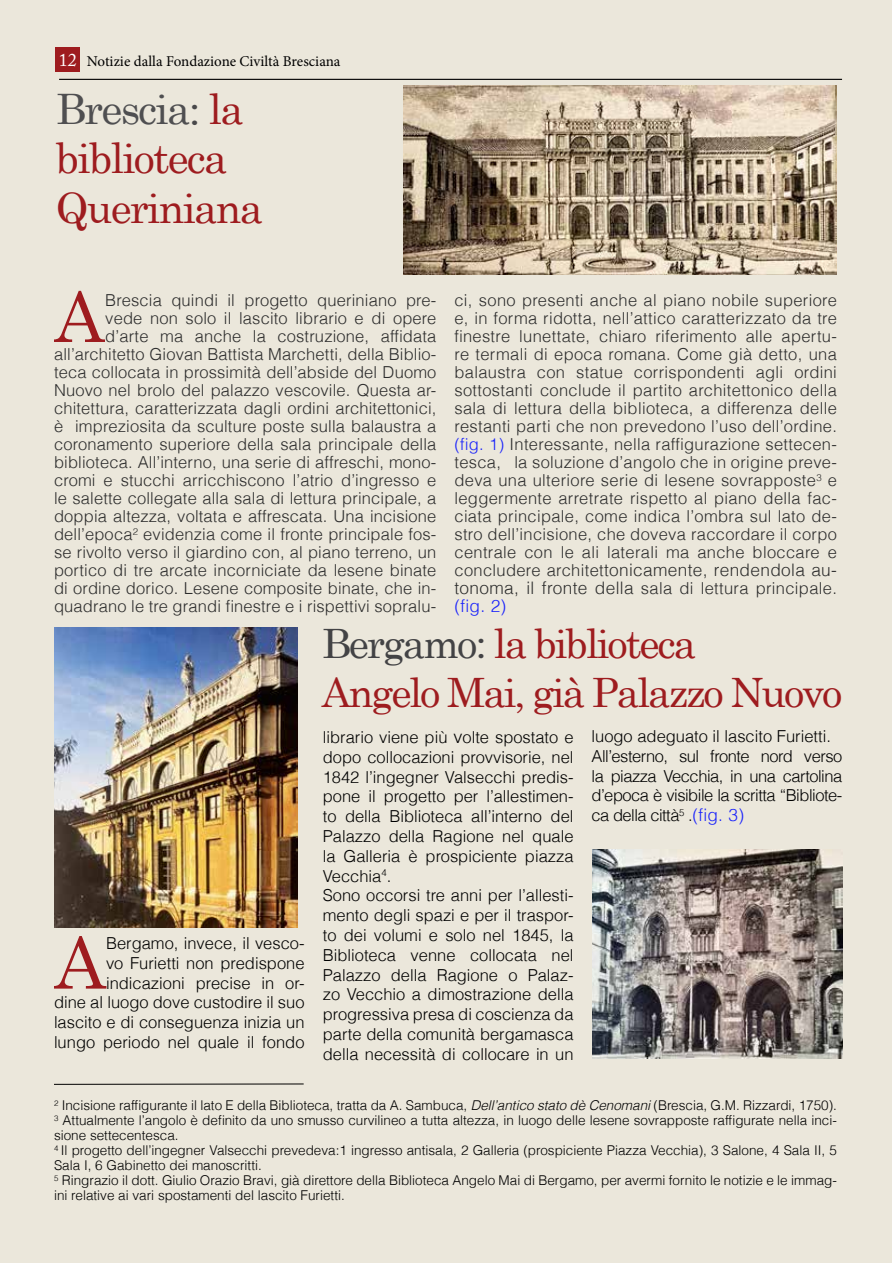
<style>
.page{position:relative;width:893px;height:1263px;background:#fff}
.page>*{position:absolute;margin:0;border:0;box-sizing:border-box;transform-origin:0 0}
.t1{font:71.4px "Century";color:#9e1c1f}
.t2{font:69.3px "Century";color:#9e1c1f}
.t3{font:42px/49.5px "Century";letter-spacing:-.04em;color:#9e1c1f}
.t4{font:40.5px/48.6px "Century";letter-spacing:-.05em;color:#9e1c1f}
.t5{font:300 17.25px "Helvetica";letter-spacing:.02em;color:#2c2c2c}
.t6{font:300 17.25px "Helvetica";color:#1922fb}
.t7{font:300 16.5px/18px "Helvetica";letter-spacing:.01em;color:#2c2c2c;text-align:right}
.t8{font:300 16.5px/19.8px "Helvetica";color:#000;text-align:right}
.t9{font:300 16.5px/19.8px "Helvetica";letter-spacing:-.03em;color:#000}
.t10{font:15px "Minion Pro";color:#000}
.t11{font:300 13.5px/15px "Helvetica";color:#000}
.s1{font-family:"Adobe Caslon Pro";font-size:18px;color:#fff}
.s2{color:#4f4f51}
.s3{color:#48484a}
.s4{color:#1922fb}
.s5{font-size:16.5px}
.s6{font-size:17.25px}
.s7{color:#434345}
.s8{font-size:18px}
.s9{font-size:17.25px;color:#1922fb}
.s10{font-style:italic}
</style>
<div class="page">
<div style="left:0;top:0;width:892px;height:1263px;background:#ebe7db"></div>
<hr style="left:59px;top:79px;width:783px;height:1px;background:#000">
<div style="left:56px;top:48px;width:24px;height:24px;background:#9e1c1f"></div>
<img style="left:404px;top:85px;width:433px;height:189px">
<img style="left:54px;top:628px;width:243px;height:300px">
<img style="left:593px;top:850px;width:249px;height:209px">
<hr style="left:54px;top:1083px;width:250px;height:2px;background:#000">
<p class="t10" style="left:59px;top:51px;width:283px"><span class="s1">12</span> Notizie dalla Fondazione Civiltà Bresciana</p>
<h3 class="t3" style="left:56px;top:80px;width:209px"><span class="s2">Brescia</span><span class="s3">:</span> la biblioteca<br>Queriniana</h3>
<p class="t10" style="left:56px;top:54px;width:290px"><sup>12</sup> Notizie dalla Fondazione Civiltà Bresciana</p>
<h2 class="t2" style="left:55px;top:259px;width:52px">A</h2>
<p class="t7" style="left:54px;top:291px;width:384px">Brescia quindi il progetto queriniano pre-<br>vede non solo il lascito librario e di opere<br>d’arte ma anche la costruzione, affidata all’architetto Giovan Battista Marchetti, della Biblio&shy;teca collocata in prossimità dell’abside del Duomo Nuovo nel brolo del palazzo vescovile. Questa ar&shy;chitettura, caratterizzata dagli ordini architettonici, è impreziosita da sculture poste sulla balaustra a coronamento superiore della sala principale della biblioteca. All’interno, una serie di affreschi, mono&shy;cromi e stucchi arricchiscono l’atrio d’ingresso e le salette collegate alla sala di lettura principale, a doppia altezza, voltata e affrescata. Una incisione dell’epoca<sup>2</sup> evidenzia come il fronte principale fos&shy;se rivolto verso il giardino con, al piano terreno, un portico di tre arcate incorniciate da lesene binate di ordine dorico. Lesene composite binate, che in&shy;quadrano le tre grandi finestre e i rispettivi sopralu-</p>
<p class="t7" style="left:454px;top:291px;width:384px;text-align:justify">ci, sono presenti anche al piano nobile superiore e, in forma ridotta, nell’attico caratterizzato da tre finestre lunettate, chiaro riferimento alle apertu&shy;re termali di epoca romana. Come già detto, una balaustra con statue corrispondenti agli ordini sottostanti conclude il partito architettonico della sala di lettura della biblioteca, a differenza delle restanti parti che non prevedono l’uso dell’ordine. <span class="s4">(fig. 1)</span> Interessante, nella raffigurazione settecen&shy;tesca, la soluzione d’angolo che in origine preve&shy;deva una ulteriore serie di lesene sovrapposte<sup>3</sup> e leggermente arretrate rispetto al piano della fac&shy;ciata principale, come indica l’ombra sul lato de&shy;stro dell’incisione, che doveva raccordare il corpo centrale con le ali laterali ma anche bloccare e</p>
<p class="t5" style="left:454px;top:559px;width:384px"><span class="s5">concludere architet</span>tonicamente, rendendola au-</p>
<p class="t7" style="left:454px;top:579px;width:384px"><span class="s6">tonoma, il fronte della</span> sala di lettura principale.</p>
<p class="t6" style="left:454px;top:595px;width:53px">(fig. 2)</p>
<h1 class="t1" style="left:55px;top:903px;width:53px">A</h1>
<p class="t8" style="left:54px;top:933px;width:252px">Bergamo, invece, il vesco-<br>vo Furietti non predispone indicazioni precise in or-<br>dine al luogo dove custodire il suo lascito e di conseguenza inizia un lungo periodo nel quale il fondo</p>
<h3 class="t4" style="left:322px;top:615px;width:522px"><span class="s7">Bergamo:</span> la biblioteca<br>Angelo Mai, già Palazzo Nuovo</h3>
<p class="t8" style="left:323px;top:727px;width:252px;text-align:left">librario viene più <span class="s8">v</span>olte spostato e dopo collocazioni provvisorie, nel<br>1842 l’ingegner Valsecchi predis&shy;pone il progetto per l’allestimen&shy;to della Biblioteca all’interno del<br>Palazzo della Ragione nel quale la Galleria è prospiciente piazza<br>Vecchia<sup>4</sup>.<br>Sono occorsi tre anni per l’allesti&shy;mento degli spazi e per il traspor&shy;to dei volumi e solo nel 1845, la<br>Biblioteca venne collocata nel<br>Palazzo della Ragione o Palaz&shy;zo Vecchio a dimostrazione della progressiva presa di coscienza da parte della comunità bergamasca della necessità di collocare in un</p>
<p class="t9" style="left:592px;top:726px;width:252px">luogo adeguato il lascito Furietti.<br>All’esterno, sul fronte nord verso la piazza Vecchia, in una cartolina d’epoca è visibile la scritta “Bibliote&shy;ca della città<sup>5</sup> .<span class="s9">(fig. 3)</span></p>
<p class="t11" style="left:54px;top:1097px;width:784px"><sup>2</sup> Incisione raffigurante il lato E della Biblioteca, tratta da A. Sambuca, <span class="s10">Dell’antico stato dè Cenomani</span> (Brescia, G.M. Rizzardi, 1750).<br><sup>3</sup> Attualmente l’angolo è definito da uno smusso curvilineo a tutta altezza, in luogo delle lesene sovrapposte raffigurate nella inci&shy;sione settecentesca.<br><sup>4</sup> Il progetto dell’ingegner Valsecchi prevedeva:1 ingresso antisala, 2 Galleria (prospiciente Piazza Vecchia), 3 Salone, 4 Sala II, 5<br>Sala I, 6 Gabinetto dei manoscritti.<br><sup>5</sup> Ringrazio il dott. Giulio Orazio Bravi, già direttore della Biblioteca Angelo Mai di Bergamo, per avermi fornito le notizie e le immag&shy;ini relative ai vari spostamenti del lascito Furietti.</p>
</div>
